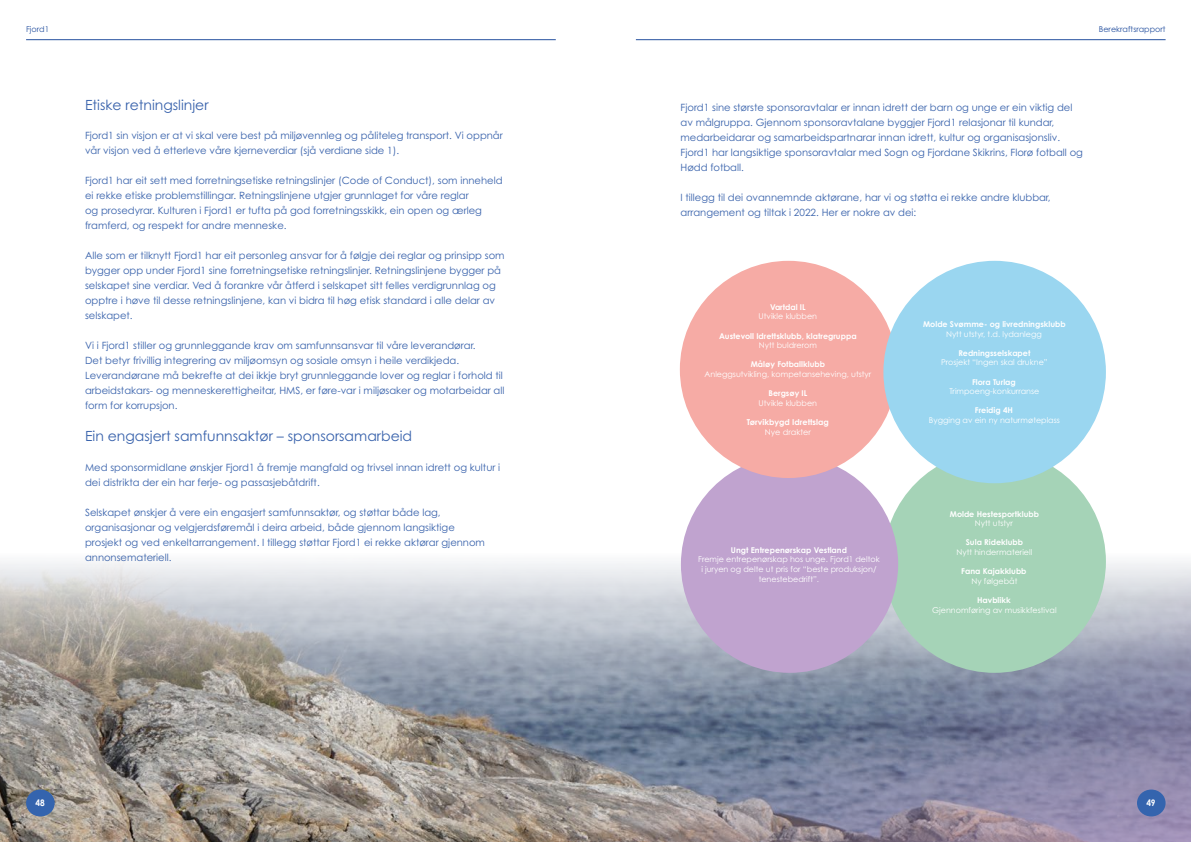
<style>
.page{position:relative;width:1191px;height:842px;background:#fff}
.page>*{position:absolute;margin:0;border:0;box-sizing:border-box;transform-origin:0 0}
.t1{font:14px "Century Gothic Pro";color:#3761ab}
.t2{font:10px/15px "Century Gothic Pro";color:#3761ab}
.t3{font:700 9px "Century Gothic Pro";color:#fff;scale:.92 1}
.t4{font:700 8.1px "Century Gothic Pro";color:#fff}
.t5{font:8.1px "Century Gothic Pro";color:#fff}
.t6{font:8px/9.6px "Century Gothic Pro";color:#fff;text-align:center}
.t7{font:700 8px "Century Gothic Pro";color:#fff}
.t8{font:8px "Century Gothic Pro";color:#25509f}
</style>
<div class="page">
<svg style="left:19px;top:417px;width:1172px;height:425px"></svg>
<div style="left:883px;top:450px;width:223px;height:223px;background:#a5d3b7;border-radius:50%"></div>
<div style="left:681px;top:456px;width:217px;height:217px;background:#c0a3cf;border-radius:50%"></div>
<div style="left:680px;top:261px;width:217px;height:217px;background:#f6aba5;border-radius:50%"></div>
<div style="left:883px;top:261px;width:223px;height:222px;background:#9ad6f0;border-radius:50%"></div>
<div style="left:26px;top:789px;width:29px;height:27px;background:#3464ae;border-radius:50%"></div>
<div style="left:1137px;top:789px;width:28px;height:27px;background:#3464ae;border-radius:50%"></div>
<hr style="left:26px;top:39px;width:530px;height:1px;background:#25509f">
<hr style="left:636px;top:39px;width:529px;height:1px;background:#25509f">
<p class="t8" style="left:26px;top:24px;width:25px">Fjord1</p>
<p class="t8" style="left:1098px;top:24px;width:68px">Berekraftsrapport</p>
<h1 class="t1" style="left:85px;top:96px;width:125px">Etiske retningslinjer</h1>
<p class="t2" style="left:85px;top:128px;width:419px">Fjord1 sin visjon er at vi skal vere best på miljøvennleg og påliteleg transport. Vi oppnår vår visjon ved å etterleve våre kjerneverdiar (sjå verdiane side 1).</p>
<p class="t2" style="left:85px;top:173px;width:419px">Fjord1 har eit sett med forretningsetiske retningslinjer (Code of Conduct), som inneheld ei rekke etiske problemstillingar. Retningslinjene utgjer grunnlaget for våre reglar<br>og prosedyrar. Kulturen i Fjord1 er tufta på god forretningsskikk, ein open og ærleg framferd, og respekt for andre menneske.</p>
<p class="t2" style="left:85px;top:248px;width:421px">Alle som er tilknytt Fjord1 har eit personleg ansvar for å følgje dei reglar og prinsipp som bygger opp under Fjord1 sine forretningsetiske retningslinjer. Retningslinjene bygger på selskapet sine verdiar. Ved å forankre vår åtferd i selskapet sitt felles verdigrunnlag og opptre i høve til desse retningslinjene, kan vi bidra til høg etisk standard i alle delar av selskapet.</p>
<p class="t2" style="left:85px;top:338px;width:421px">Vi i Fjord1 stiller og grunnleggande krav om samfunnsansvar til våre leverandørar.<br>Det betyr frivillig integrering av miljøomsyn og sosiale omsyn i heile verdikjeda.<br>Leverandørane må bekrefte at dei ikkje bryt grunnleggande lover og reglar i forhold til arbeidstakars- og menneskerettigheitar, HMS, er føre-var i miljøsaker og motarbeidar all form for korrupsjon.</p>
<h1 class="t1" style="left:85px;top:427px;width:328px">Ein engasjert samfunnsaktør – sponsorsamarbeid</h1>
<p class="t2" style="left:85px;top:460px;width:417px">Med sponsormidlane ønskjer Fjord1 å fremje mangfald og trivsel innan idrett og kultur i dei distrikta der ein har ferje- og passasjebåtdrift.</p>
<p class="t2" style="left:85px;top:505px;width:401px">Selskapet ønskjer å vere ein engasjert samfunnsaktør, og støttar både lag, organisasjonar og velgjerdsføremål i deira arbeid, både gjennom langsiktige prosjekt og ved enkeltarrangement. I tillegg støttar Fjord1 ei rekke aktørar gjennom annonsemateriell.</p>
<p class="t7" style="left:949px;top:509px;width:91px">Molde Hestesportklubb</p>
<p class="t2" style="left:680px;top:100px;width:404px">Fjord1 sine største sponsoravtalar er innan idrett der barn og unge er ein viktig del av målgruppa. Gjennom sponsoravtalane byggjer Fjord1 relasjonar til kundar, medarbeidarar og samarbeidspartnarar innan idrett, kultur og organisasjonsliv.<br>Fjord1 har langsiktige sponsoravtalar med Sogn og Fjordane Skikrins, Florø fotball og Hødd fotball.</p>
<p class="t2" style="left:680px;top:190px;width:372px">I tillegg til dei ovannemnde aktørane, har vi og støtta ei rekke andre klubbar, arrangement og tiltak i 2022. Her er nokre av dei:</p>
<p class="t7" style="left:770px;top:302px;width:37px">Vartdal IL</p>
<p class="t6" style="left:758px;top:312px;width:60px">Utvikle klubben</p>
<p class="t7" style="left:719px;top:331px;width:139px">Austevoll Idrettsklubb, klatregruppa</p>
<p class="t6" style="left:759px;top:340px;width:59px">Nytt buldrerom</p>
<p class="t7" style="left:750px;top:359px;width:76px">Måløy Fotballklubb</p>
<p class="t6" style="left:704px;top:369px;width:168px">Anleggsutvikling, kompetanseheving, utstyr</p>
<p class="t7" style="left:768px;top:388px;width:40px">Bergsøy IL</p>
<p class="t6" style="left:758px;top:398px;width:60px">Utvikle klubben</p>
<p class="t4" style="left:747px;top:417px;width:83px">Tørvikbygd Idrettslag</p>
<p class="t5" style="left:765px;top:427px;width:48px">Nye drakter</p>
<p class="t7" style="left:923px;top:319px;width:144px">Molde Svømme- og livredningsklubb</p>
<p class="t6" style="left:946px;top:329px;width:97px">Nytt utstyr, t.d. lydanlegg</p>
<p class="t7" style="left:958px;top:348px;width:73px">Redningsselskapet</p>
<p class="t6" style="left:941px;top:357px;width:108px">Prosjekt “Ingen skal drukne”</p>
<p class="t7" style="left:972px;top:377px;width:45px">Flora Turlag</p>
<p class="t6" style="left:949px;top:386px;width:91px">Trimpoeng-konkurranse</p>
<p class="t7" style="left:975px;top:406px;width:40px">Freidig 4H</p>
<p class="t6" style="left:929px;top:415px;width:133px">Bygging av ein ny naturmøteplass</p>
<p class="t6" style="left:975px;top:518px;width:39px">Nytt utstyr</p>
<p class="t7" style="left:965px;top:537px;width:59px">Sula Rideklubb</p>
<p class="t6" style="left:956px;top:547px;width:77px">Nytt hindermateriell</p>
<p class="t7" style="left:961px;top:566px;width:67px">Fana Kajakklubb</p>
<p class="t6" style="left:971px;top:576px;width:47px">Ny følgebåt</p>
<p class="t7" style="left:977px;top:595px;width:35px">Havblikk</p>
<p class="t6" style="left:932px;top:605px;width:126px">Gjennomføring av musikkfestival</p>
<p class="t7" style="left:731px;top:545px;width:118px">Ungt Entrepenørskap Vestland</p>
<p class="t6" style="left:698px;top:555px;width:183px">Fremje entrepenørskap hos unge. Fjord1 deltok i juryen og delte ut pris for “beste produksjon/ tenestebedrift”.</p>
<p class="t3" style="left:35px;top:797px;width:12px">48</p>
<p class="t3" style="left:1146px;top:797px;width:12px">49</p>
</div>
